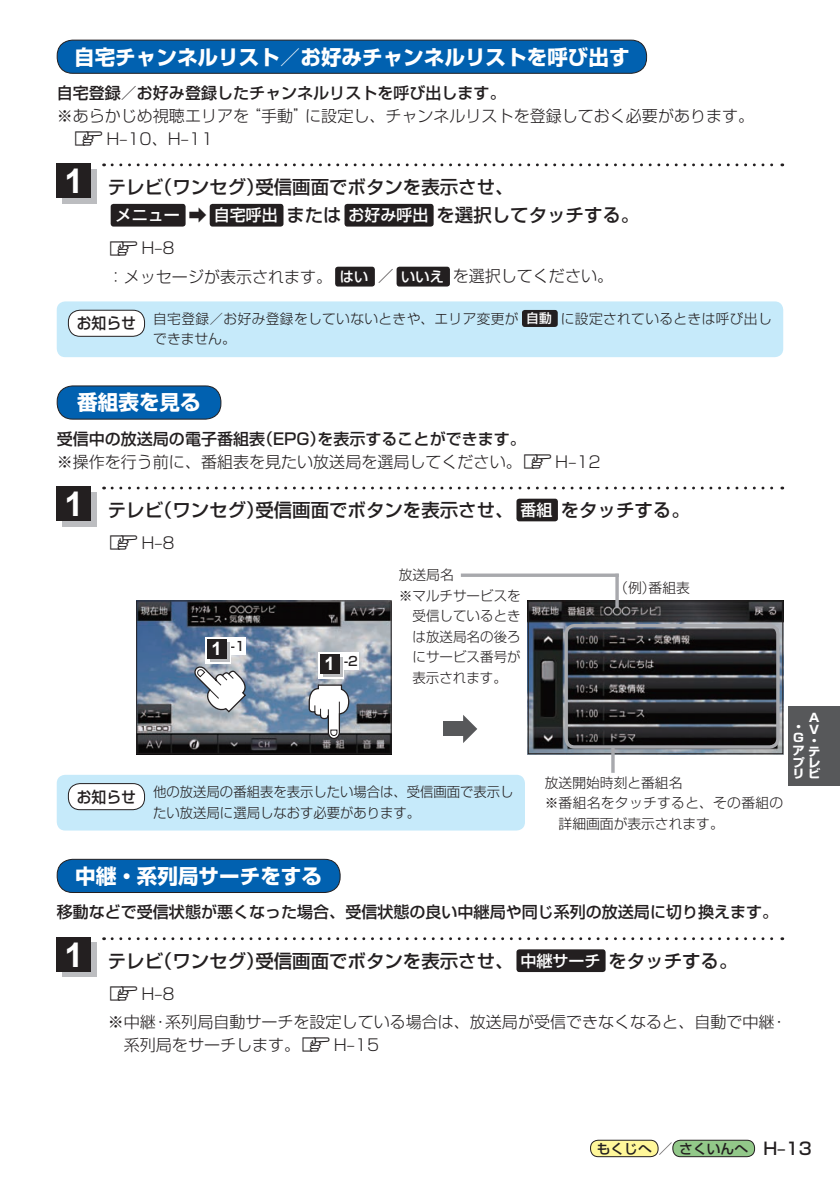
<style>
.page{position:relative;width:840px;height:1191px;background:#fff}
.page>*{position:absolute;margin:0;border:0;box-sizing:border-box;transform-origin:0 0}
.t1{font:700 34px "Arial";color:#fff}
.t2{font:700 20.6px "Shin Go Pro";color:#fff}
.t3{font:500 18.4px/28.4px "Shin Go Pro";color:#231f20}
.t4{font:500 17px "Shin Go Pro";color:#231f20}
.t5{font:300 16px/28.4px "Shin Go Pro";color:#231f20}
.t6{font:500 16px "Shin Go Pro";color:#231f20}
.t7{font:500 15.6px "Shin Go Pro";color:#231f20;scale:.95 1}
.t8{font:300 13.8px/20.6px "Shin Go Pro";letter-spacing:.005em;color:#231f20}
.t9{font:300 13.8px/20.6px "Shin Go Pro";letter-spacing:.025em;color:#231f20}
.t10{font:500 13.8px "Shin Go Pro";color:#231f20}
.t11{font:500 12.8px "Shin Go Pro";color:#231f20}
.t12{font:700 11.6px/11px "Shin Go Pro";color:#fff;scale:1.06 1}
.s1{font-family:"MC1";font-weight:400;font-size:14.2px}
.s2{font-size:16px;color:#fff}
.s3{font-weight:500;font-size:14.2px;color:#fff}
.s4{font-weight:500;font-size:12.8px;color:#fff}
.s5{font-weight:500}
.s6{font-family:"Arial";font-weight:700;font-size:18.4px;color:#fff}
.s7{font-size:14.2px}
</style>
<div class="page">
<div style="left:788px;top:706px;width:51px;height:79px;background:#57585a"></div>
<div style="left:590px;top:1140px;width:67px;height:16px;background:#fff79a;border-radius:8px"></div>
<div style="left:590px;top:1140px;width:68px;height:17px;border:1px solid #231f20;border-radius:8px"></div>
<div style="left:672px;top:1140px;width:82px;height:16px;background:#92c889;border-radius:8px"></div>
<div style="left:672px;top:1140px;width:82px;height:17px;border:1px solid #231f20;border-radius:8px"></div>
<div style="left:516px;top:949px;width:89px;height:23px;background:#231f20;border-radius:3px"></div>
<svg style="left:112px;top:937px;width:670px;height:3px"></svg>
<div style="left:62px;top:943px;width:34px;height:34px;background:#bcbdc0"></div>
<div style="left:57px;top:937px;width:34px;height:34px;background:#231f20"></div>
<div style="left:57px;top:859px;width:283px;height:33px;background:#0161b0;border-radius:16px"></div>
<div style="left:57px;top:859px;width:283px;height:34px;border:1px solid #231f20;border-radius:16px"></div>
<div style="left:57px;top:386px;width:164px;height:33px;background:#0161b0;border-radius:16px"></div>
<div style="left:57px;top:385px;width:164px;height:34px;border:1px solid #231f20;border-radius:16px"></div>
<div style="left:516px;top:498px;width:41px;height:23px;background:#231f20;border-radius:3px"></div>
<svg style="left:112px;top:486px;width:670px;height:3px"></svg>
<div style="left:62px;top:492px;width:34px;height:34px;background:#bcbdc0"></div>
<div style="left:57px;top:486px;width:34px;height:35px;background:#231f20"></div>
<svg style="left:460px;top:573px;width:158px;height:4px"></svg>
<img style="left:529px;top:602px;width:251px;height:150px">
<div style="left:527px;top:600px;width:255px;height:154px;border:1px solid #231f20"></div>
<img style="left:138px;top:602px;width:251px;height:150px">
<div style="left:136px;top:600px;width:255px;height:154px;border:1px solid #231f20"></div>
<svg style="left:192px;top:664px;width:55px;height:49px"></svg>
<div style="left:442px;top:722px;width:23px;height:14px;background:#57585a"></div>
<svg style="left:463px;top:715px;width:14px;height:28px"></svg>
<div style="left:564px;top:624px;width:215px;height:124px;border:3px solid #a8a9ad;border-radius:9px"></div>
<hr style="left:611px;top:747px;width:3px;height:26px;background:#a8a9ad">
<div style="left:205px;top:638px;width:41px;height:17px;background:#fff"></div>
<svg style="left:205px;top:639px;width:26px;height:24px"></svg>
<svg style="left:210px;top:642px;width:19px;height:20px"></svg>
<div style="left:207px;top:639px;width:19px;height:20px;background:#231f20"></div>
<div style="left:318px;top:653px;width:41px;height:17px;background:#fff"></div>
<svg style="left:318px;top:654px;width:26px;height:24px"></svg>
<svg style="left:323px;top:657px;width:19px;height:20px"></svg>
<div style="left:320px;top:654px;width:19px;height:20px;background:#231f20"></div>
<hr style="left:615px;top:574px;width:3px;height:34px;background:#a8a9ad">
<svg style="left:308px;top:683px;width:42px;height:56px"></svg>
<div style="left:57px;top:775px;width:467px;height:55px;background:#c6eafa;border-radius:9px"></div>
<div style="left:68px;top:783px;width:76px;height:26px;background:#fff;border-radius:12px"></div>
<div style="left:68px;top:783px;width:77px;height:27px;border:1px solid #231f20;border-radius:12px"></div>
<div style="left:111px;top:204px;width:74px;height:22px;background:#231f20;border-radius:3px"></div>
<div style="left:209px;top:204px;width:74px;height:22px;background:#231f20;border-radius:3px"></div>
<div style="left:344px;top:204px;width:89px;height:22px;background:#231f20;border-radius:3px"></div>
<div style="left:335px;top:267px;width:39px;height:19px;background:#231f20;border-radius:3px"></div>
<div style="left:396px;top:267px;width:53px;height:19px;background:#231f20;border-radius:3px"></div>
<svg style="left:112px;top:163px;width:670px;height:3px"></svg>
<div style="left:62px;top:169px;width:34px;height:34px;background:#bcbdc0"></div>
<div style="left:57px;top:163px;width:34px;height:35px;background:#231f20"></div>
<div style="left:57px;top:301px;width:725px;height:56px;background:#c6eafa;border-radius:9px"></div>
<div style="left:521px;top:310px;width:36px;height:17px;background:#231f20;border-radius:3px"></div>
<div style="left:68px;top:310px;width:76px;height:26px;background:#fff;border-radius:12px"></div>
<div style="left:68px;top:310px;width:77px;height:26px;border:1px solid #231f20;border-radius:12px"></div>
<div style="left:57px;top:40px;width:589px;height:33px;background:#0161b0;border-radius:16px"></div>
<div style="left:57px;top:40px;width:589px;height:34px;border:1px solid #231f20;border-radius:16px"></div>
<p class="t2" style="left:74px;top:40px;width:556px">自宅チャンネルリスト／お好みチャンネルリストを呼び出す</p>
<p class="t6" style="left:57px;top:80px;width:450px">自宅登録／お好み登録したチャンネルリストを呼び出します。</p>
<p class="t5" style="left:73px;top:102px;width:682px;line-height:22.6px;text-indent:-16px">※あらかじめ視聴エリアを“手動”に設定し、チャンネルリストを登録しておく必要があります。<br><span class="s1">Z</span>H–10、H–11</p>
<p class="t3" style="left:116px;top:170px;width:525px;text-indent:-8px">テレビ（ワンセグ）受信画面でボタンを表示させ、<br><span class="s2">メニュー</span> ➡ <span class="s2">自宅呼出</span>または<span class="s2">お好み呼出</span>を選択してタッチする。</p>
<p class="t5" style="left:108px;top:232px;width:506px"><span class="s1">Z</span>H–8<br>：メッセージが表示されます。<span class="s3">はい</span> ／<span class="s3">いいえ</span> を選択してください。</p>
<h1 class="t1" style="left:64px;top:158px;width:20px">1</h1>
<p class="t7" style="left:77px;top:310px;width:64px">お知らせ</p>
<p class="t9" style="left:153px;top:306px;width:619px">自宅登録／お好み登録をしていないときや、エリア変更が<span class="s4">自動</span> に設定されているときは呼び出しできません。</p>
<p class="t2" style="left:77px;top:386px;width:125px">番組表を見る</p>
<p class="t5" style="left:57px;top:426px;width:545px;line-height:22.6px"><span class="s5">受信中の放送局の電子番組表（EPG）を表示することができます。<br></span>※操作を行う前に、番組表を見たい放送局を選局してください。<span class="s1">Z</span>H–12</p>
<h1 class="t1" style="left:64px;top:481px;width:20px">1</h1>
<p class="t3" style="left:108px;top:493px;width:583px">テレビ（ワンセグ）受信画面でボタンを表示させ、<span class="s2">番組</span>をタッチする。</p>
<p class="t5" style="left:108px;top:526px;width:68px"><span class="s1">Z</span>H–8</p>
<p class="t11" style="left:211px;top:635px;width:35px"><span class="s6">1</span> -1</p>
<p class="t11" style="left:324px;top:650px;width:35px"><span class="s6">1</span> -2</p>
<p class="t8" style="left:398px;top:563px;width:56px">放送局名</p>
<p class="t8" style="left:398px;top:583px;width:123px">※マルチサービスを</p>
<p class="t8" style="left:412px;top:604px;width:110px">受信しているとき</p>
<p class="t8" style="left:412px;top:624px;width:110px">は放送局名の後ろ</p>
<p class="t8" style="left:412px;top:645px;width:110px">にサービス番号が</p>
<p class="t8" style="left:412px;top:665px;width:96px">表示されます。</p>
<p class="t8" style="left:614px;top:575px;width:77px">（例）番組表</p>
<p class="t7" style="left:77px;top:784px;width:64px">お知らせ</p>
<p class="t8" style="left:153px;top:779px;width:361px">他の放送局の番組表を表示したい場合は、受信画面で表示したい放送局に選局しなおす必要があります。</p>
<p class="t8" style="left:544px;top:770px;width:139px">放送開始時刻と番組名</p>
<p class="t9" style="left:544px;top:791px;width:240px">※番組名をタッチすると、その番組の</p>
<p class="t8" style="left:558px;top:811px;width:166px">詳細画面が表示されます。</p>
<p class="t12" style="left:808px;top:711px;width:12px">A</p>
<p class="t12" style="left:808px;top:722px;width:11px">V</p>
<p class="t12" style="left:807px;top:733px;width:9px">・</p>
<p class="t12" style="left:792px;top:744px;width:27px">アテ</p>
<p class="t12" style="left:792px;top:756px;width:27px">プレ</p>
<p class="t12" style="left:807px;top:767px;width:13px">ビ</p>
<p class="t12" style="left:792px;top:720px;width:12px">・<br>G</p>
<p class="t12" style="left:792px;top:767px;width:11px">リ</p>
<p class="t2" style="left:75px;top:859px;width:248px">中継・系列局サーチをする</p>
<p class="t6" style="left:57px;top:899px;width:722px">移動などで受信状態が悪くなった場合、受信状態の良い中継局や同じ系列の放送局に切り換えます。</p>
<p class="t3" style="left:108px;top:944px;width:631px">テレビ（ワンセグ）受信画面でボタンを表示させ、<span class="s2">中継サーチ</span>をタッチする。</p>
<p class="t5" style="left:108px;top:977px;width:680px"><span class="s1">Z</span>H–8<br>※中継・系列局自動サーチを設定している場合は、放送局が受信できなくなると、自動で中継・</p>
<p class="t5" style="left:124px;top:1028px;width:257px">系列局をサーチします。<span class="s1">Z</span>H–15</p>
<h1 class="t1" style="left:64px;top:932px;width:20px">1</h1>
<p class="t10" style="left:596px;top:1137px;width:153px">もくじへ<span class="s7">／</span>さくいんへ</p>
<p class="t4" style="left:763px;top:1134px;width:50px">H–13</p>
</div>
